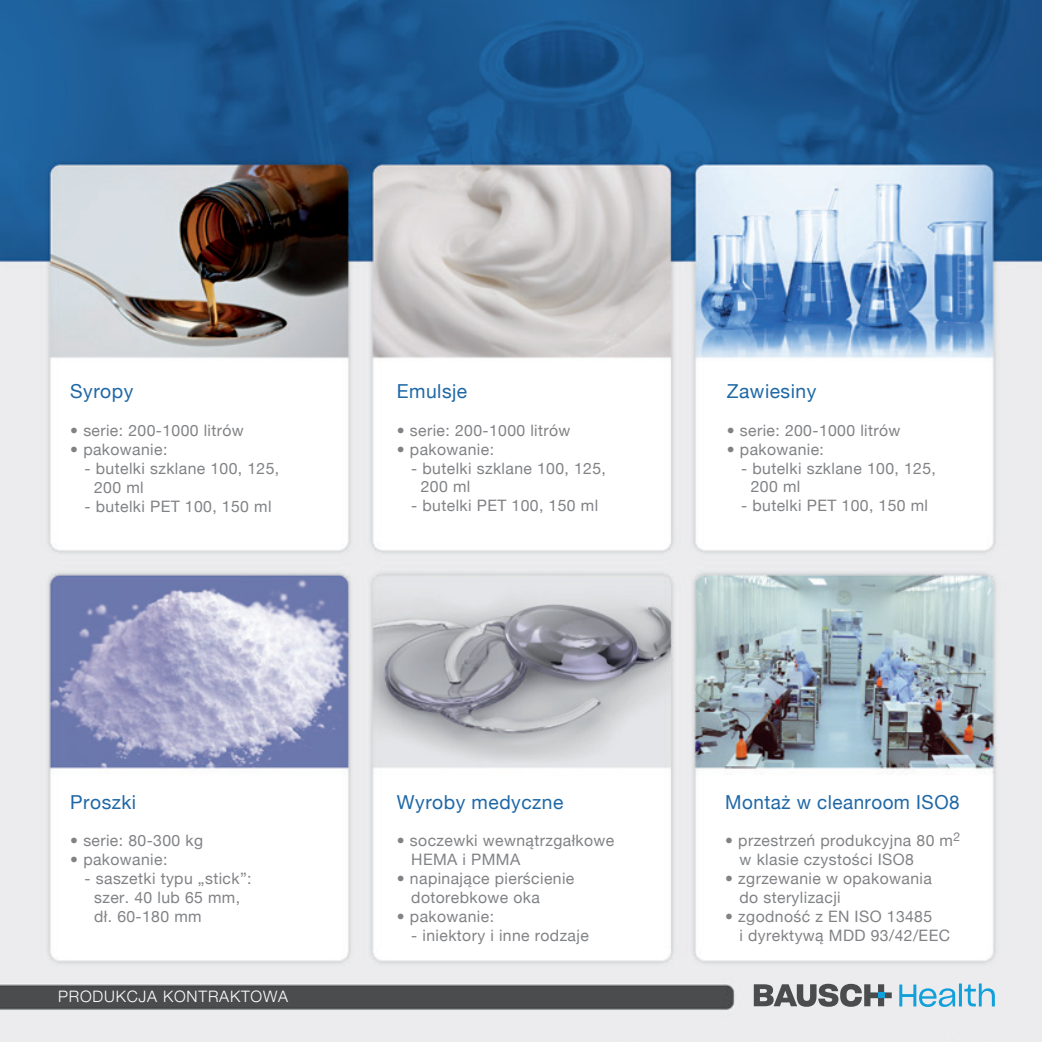
<style>
.page{position:relative;width:1042px;height:1042px;background:#fff}
.page>*{position:absolute;margin:0;border:0;box-sizing:border-box;transform-origin:0 0}
.t1{font:19.25px "Helvetica Neue";letter-spacing:.025em;color:#1e68a6}
.t2{font:15.75px/18.9px "Helvetica Neue";letter-spacing:.025em;color:#808285}
.t3{font:300 15.75px "Helvetica Neue";letter-spacing:.05em;color:#fff}
</style>
<div class="page">
<img style="left:0;top:0;width:1042px;height:1042px">
<svg style="left:899px;top:983px;width:96px;height:24px;background:#a2d2e7"></svg>
<svg style="left:754px;top:984px;width:138px;height:23px;background:#8a8d8f"></svg>
<p class="t1" style="left:70px;top:380px;width:65px">Syropy</p>
<p class="t2" style="left:70px;top:421px;width:175px">• serie: 200-1000 litrów</p>
<p class="t2" style="left:70px;top:440px;width:99px">• pakowanie:</p>
<p class="t2" style="left:85px;top:459px;width:196px">- butelki szklane 100, 125,</p>
<p class="t2" style="left:94px;top:477px;width:51px">200 ml</p>
<p class="t2" style="left:85px;top:496px;width:188px">- butelki PET 100, 150 ml</p>
<p class="t1" style="left:397px;top:379px;width:72px">Emulsje</p>
<p class="t2" style="left:397px;top:420px;width:175px">• serie: 200-1000 litrów</p>
<p class="t2" style="left:397px;top:439px;width:99px">• pakowanie:</p>
<p class="t2" style="left:411px;top:458px;width:196px">- butelki szklane 100, 125,</p>
<p class="t2" style="left:421px;top:477px;width:51px">200 ml</p>
<p class="t2" style="left:411px;top:496px;width:188px">- butelki PET 100, 150 ml</p>
<p class="t1" style="left:70px;top:790px;width:67px">Proszki</p>
<p class="t2" style="left:70px;top:831px;width:134px">• serie: 80-300 kg</p>
<p class="t2" style="left:70px;top:850px;width:99px">• pakowanie:</p>
<p class="t2" style="left:85px;top:869px;width:168px;text-align:center">- saszetki typu „stick”: szer. 40 lub 65 mm,</p>
<p class="t2" style="left:94px;top:906px;width:109px">dł. 60-180 mm</p>
<p class="t3" style="left:58px;top:986px;width:231px">PRODUKCJA KONTRAKTOWA</p>
<p class="t1" style="left:397px;top:790px;width:168px">Wyroby medyczne</p>
<p class="t2" style="left:397px;top:831px;width:219px">• soczewki wewnątrzgałkowe</p>
<p class="t2" style="left:411px;top:850px;width:110px">HEMA i PMMA</p>
<p class="t2" style="left:397px;top:869px;width:179px">• napinające pierścienie</p>
<p class="t2" style="left:411px;top:888px;width:130px">dotorebkowe oka</p>
<p class="t2" style="left:397px;top:906px;width:99px">• pakowanie:</p>
<p class="t2" style="left:411px;top:925px;width:179px">- iniektory i inne rodzaje</p>
<p class="t1" style="left:727px;top:379px;width:91px">Zawiesiny</p>
<p class="t2" style="left:727px;top:420px;width:175px">• serie: 200-1000 litrów</p>
<p class="t2" style="left:727px;top:439px;width:99px">• pakowanie:</p>
<p class="t2" style="left:741px;top:458px;width:196px">- butelki szklane 100, 125,</p>
<p class="t2" style="left:751px;top:477px;width:51px">200 ml</p>
<p class="t2" style="left:741px;top:496px;width:188px">- butelki PET 100, 150 ml</p>
<p class="t1" style="left:725px;top:790px;width:236px">Montaż w cleanroom ISO8</p>
<p class="t2" style="left:725px;top:831px;width:236px">• przestrzeń produkcyjna 80 m<sup>2</sup></p>
<p class="t2" style="left:739px;top:850px;width:176px">w klasie czystości ISO8</p>
<p class="t2" style="left:739px;top:869px;width:194px;text-indent:-14px">• zgrzewanie w opakowania do sterylizacji</p>
<p class="t2" style="left:725px;top:906px;width:208px">• zgodność z EN ISO 13485</p>
<p class="t2" style="left:739px;top:925px;width:212px">i dyrektywą MDD 93/42/EEC</p>
</div>
